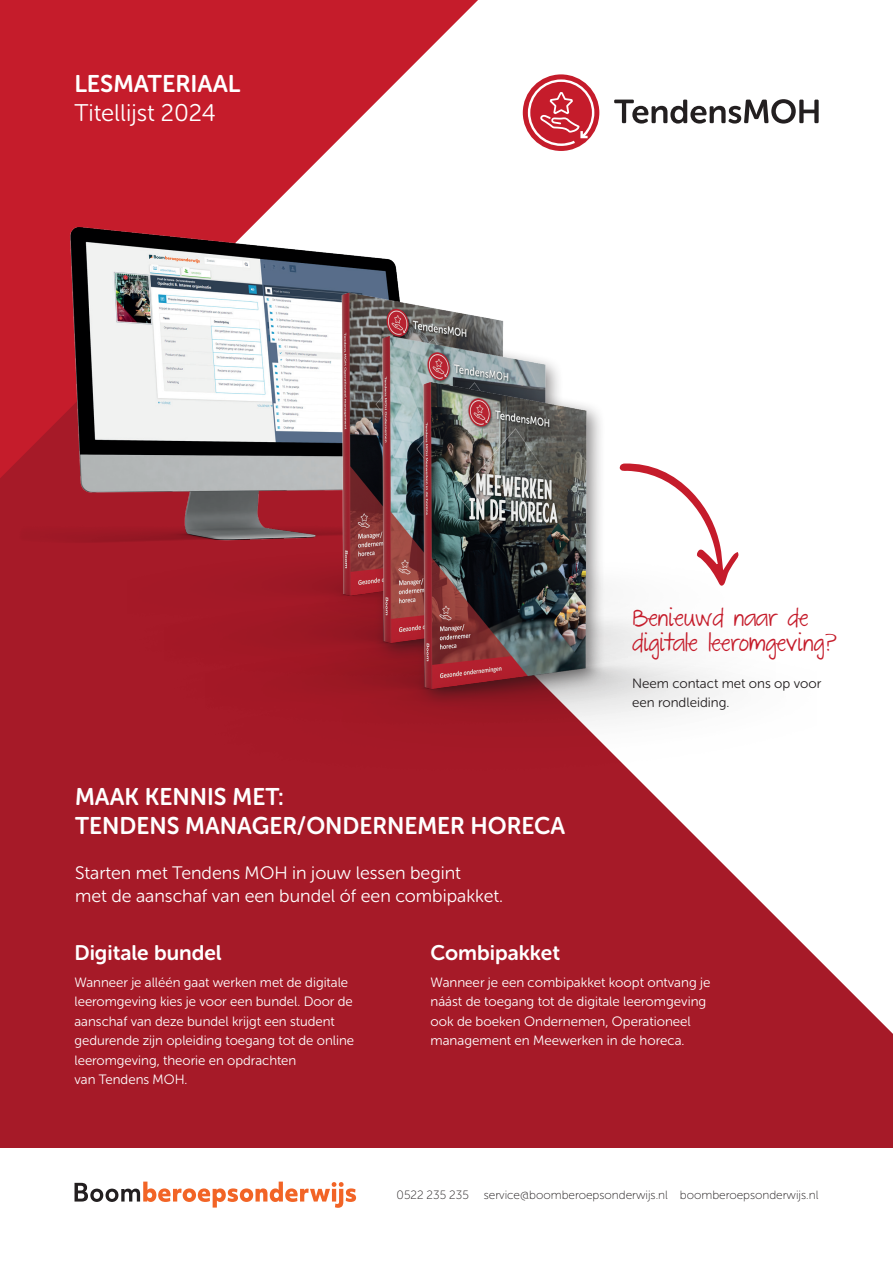
<style>
.page{position:relative;width:893px;height:1263px;background:#fff}
.page>*{position:absolute;margin:0;border:0;box-sizing:border-box;transform-origin:0 0}
.t1{font:24px/28.8px "Museo Sans Rounded 700";color:#fff}
.t2{font:24px "Museo Sans Rounded 300";color:#fff}
.t3{font:21px/25.2px "The Great Escape";color:#c51c2b}
.t4{font:21px "Museo Sans Rounded 700";color:#fff}
.t5{font:18px/22.5px "Museo Sans Rounded 300";color:#fff}
.t6{font:13.5px/19.5px "Museo Sans Rounded 300";color:#fff}
.t7{font:13.5px/19.5px "Museo Sans Rounded 300";color:#231f20}
.t8{font:12px "Museo Sans Rounded 100";color:#231f20}
</style>
<div class="page">
<svg style="left:0;top:629px;width:893px;height:519px;fill:#a61a28"></svg>
<svg style="left:0;top:0;width:478px;height:138px;fill:#c51c2b"></svg>
<img style="left:0;top:138px;width:340px;height:491px">
<img style="left:128px;top:191px;width:212px;height:602px">
<img style="left:164px;top:233px;width:234px;height:611px">
<img style="left:206px;top:279px;width:611px;height:610px">
<svg style="left:614px;top:99px;width:205px;height:25px"></svg>
<div style="left:523px;top:74px;width:76px;height:77px;background:#c51c2b;border-radius:50%"></div>
<svg style="left:528px;top:79px;width:66px;height:67px"></svg>
<svg style="left:75px;top:1181px;width:281px;height:27px"></svg>
<svg style="left:619px;top:463px;width:120px;height:123px"></svg>
<h1 class="t1" style="left:74px;top:70px;width:168px">LESMATERIAAL</h1>
<h1 class="t2" style="left:74px;top:100px;width:143px">Titellijst 2024</h1>
<h1 class="t1" style="left:75px;top:783px;width:492px">MAAK KENNIS MET:<br>TENDENS MANAGER/ONDERNEMER HORECA</h1>
<h3 class="t5" style="left:75px;top:862px;width:429px">Starten met Tendens MOH in jouw lessen begint<br>met de aanschaf van een bundel óf een combipakket.</h3>
<h2 class="t3" style="left:632px;top:606px;width:206px">Benieuwd naar de digitale leeromgeving?</h2>
<p class="t7" style="left:632px;top:673px;width:191px">Neem contact met ons op voor een rondleiding.</p>
<h2 class="t4" style="left:75px;top:941px;width:149px">Digitale bundel</h2>
<p class="t6" style="left:75px;top:972px;width:281px">Wanneer je alléén gaat werken met de digitale leeromgeving kies je voor een bundel. Door de aanschaf van deze bundel krijgt een student gedurende zijn opleiding toegang tot de online leeromgeving, theorie en opdrachten<br>van Tendens MOH.</p>
<h2 class="t4" style="left:431px;top:941px;width:131px">Combipakket</h2>
<p class="t6" style="left:431px;top:972px;width:281px">Wanneer je een combipakket koopt ontvang je náást de toegang tot de digitale leeromgeving ook de boeken Ondernemen, Operationeel management en Meewerken in de horeca.</p>
<p class="t8" style="left:397px;top:1189px;width:74px">0522 235 235</p>
<p class="t8" style="left:484px;top:1189px;width:336px">service@boomberoepsonderwijs.nl boomberoepsonderwijs.nl</p>
</div>
